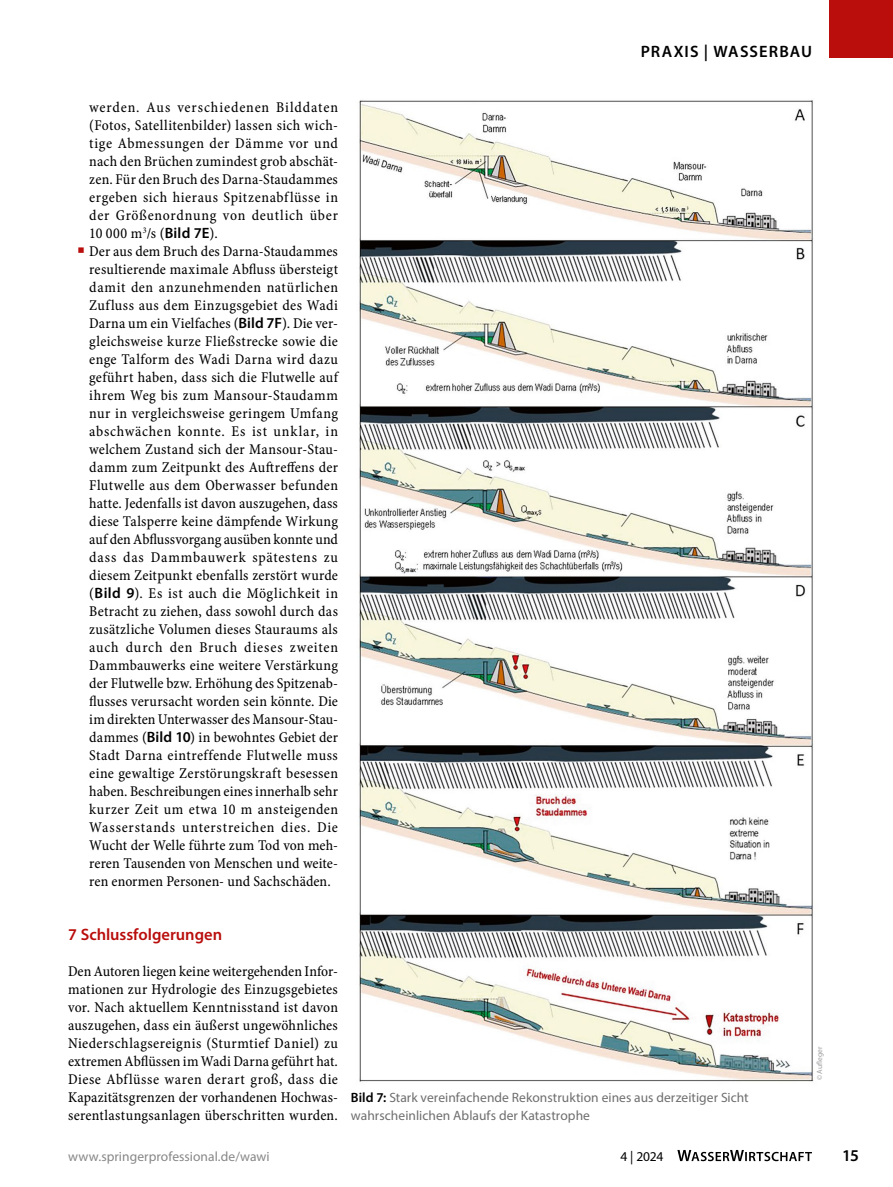
<style>
.page{position:relative;width:893px;height:1187px;background:#fff}
.page>*{position:absolute;margin:0;border:0;box-sizing:border-box;transform-origin:0 0}
.SectionHeading_1_x{font:600 16.5px "Myriad Pro";color:#b90e0c}
.t1{font:600 16.5px "Myriad Pro";letter-spacing:.065em;color:#000}
.Para_x{font:15px/18px "Minion Pro Cn Capt";letter-spacing:.02em;color:#000;text-align:justify}
.Image_Caption_x{font:13.5px/18px "Myriad Pro";letter-spacing:.005em;color:#6e6e6e}
.t2{font:13.5px "Myriad Pro";letter-spacing:.005em;color:#868786}
.t3{font:13.5px "Myriad Pro";color:#000}
.Image_Source_x{font:7.5px "Myriad Pro";color:#9c9c9d}
.s1{font-family:"Myriad Pro";font-weight:600}
.s2{font-weight:600;color:#000}
</style>
<div class="page">
<img style="left:359px;top:100px;width:455px;height:982px">
<div style="left:829px;top:0;width:64px;height:57px;background:#b90e0c"></div>
<svg style="left:677px;top:1150px;width:135px;height:11px"></svg>
<p class="Para_x" style="left:89px;top:98px;width:250px">werden. Aus verschiedenen Bilddaten (Fotos, Satellitenbilder) lassen sich wich&shy;tige Abmessungen der Dämme vor und nach den Brüchen zumindest grob abschät&shy;zen. Für den Bruch des Darna-Staudammes ergeben sich hieraus Spitzenabflüsse in der Größenordnung von deutlich über 10 000 m<sup>3</sup>/s (<span class="s1">Bild 7E</span>).</p>
<p class="Para_x" style="left:89px;top:242px;width:250px">Der aus dem Bruch des Darna-Staudammes resultierende maximale Abfluss übersteigt damit den anzunehmenden natürlichen Zufluss aus dem Einzugsgebiet des Wadi Darna um ein Vielfaches (<span class="s1">Bild 7F</span>). Die ver&shy;gleichsweise kurze Fließstrecke sowie die enge Talform des Wadi Darna wird dazu geführt haben, dass sich die Flutwelle auf ihrem Weg bis zum Mansour-Staudamm nur in vergleichsweise geringem Umfang abschwächen konnte. Es ist unklar, in welchem Zustand sich der Mansour-Stau&shy;damm zum Zeitpunkt des Auftreffens der Flutwelle aus dem Oberwasser befunden hatte. Jedenfalls ist davon auszugehen, dass diese Talsperre keine dämpfende Wirkung auf den Abflussvorgang ausüben konnte und dass das Dammbauwerk spätestens zu diesem Zeitpunkt ebenfalls zerstört wurde (<span class="s1">Bild 9</span>). Es ist auch die Möglichkeit in Betracht zu ziehen, dass sowohl durch das zusätzliche Volumen dieses Stauraums als auch durch den Bruch dieses zweiten Dammbauwerks eine weitere Verstärkung der Flutwelle bzw. Erhöhung des Spitzenab&shy;flusses verursacht worden sein könnte. Die im direkten Unterwasser des Mansour-Stau&shy;dammes (<span class="s1">Bild 10</span>) in bewohntes Gebiet der Stadt Darna eintreffende Flutwelle muss eine gewaltige Zerstörungskraft besessen haben. Beschreibungen eines innerhalb sehr kurzer Zeit um etwa 10 m ansteigenden Wasserstands unterstreichen dies. Die Wucht der Welle führte zum Tod von meh&shy;reren Tausenden von Menschen und weite&shy;ren enormen Personen- und Sachschäden.</p>
<p class="t1" style="left:641px;top:41px;width:99px">PRAXIS | Wasserba</p>
<p class="t1" style="left:801px;top:41px;width:12px">u</p>
<p class="SectionHeading_1_x" style="left:68px;top:924px;width:156px">7 Schlussfolgerungen</p>
<p class="Para_x" style="left:68px;top:962px;width:272px">Den Autoren liegen keine weitergehenden Infor&shy;mationen zur Hydrologie des Einzugsgebietes vor. Nach aktuellem Kenntnisstand ist davon auszugehen, dass ein äußerst ungewöhnliches Niederschlagsereignis (Sturmtief Daniel) zu extremen Abflüssen im Wadi Darna geführt hat.<br>Diese Abflüsse waren derart groß, dass die Kapazitätsgrenzen der vorhandenen Hochwas&shy;serentlastungsanlagen überschritten wurden.</p>
<p class="Image_Caption_x" style="left:351px;top:1088px;width:399px"><span class="s2">Bild 7:</span> Stark vereinfachende Rekonstruktion eines aus derzeitiger Sicht wahrscheinlichen Ablaufs der Katastrophe</p>
<p class="Image_Source_x" style="left:815px;top:1080px;width:35px;rotate:-90deg">© Aufleger</p>
<p class="t2" style="left:68px;top:1147px;width:203px">www.springerprofessional.de/wawi</p>
<p class="t3" style="left:620px;top:1147px;width:44px">4 | 2024</p>
<p class="t1" style="left:842px;top:1144px;width:18px">15</p>
</div>
